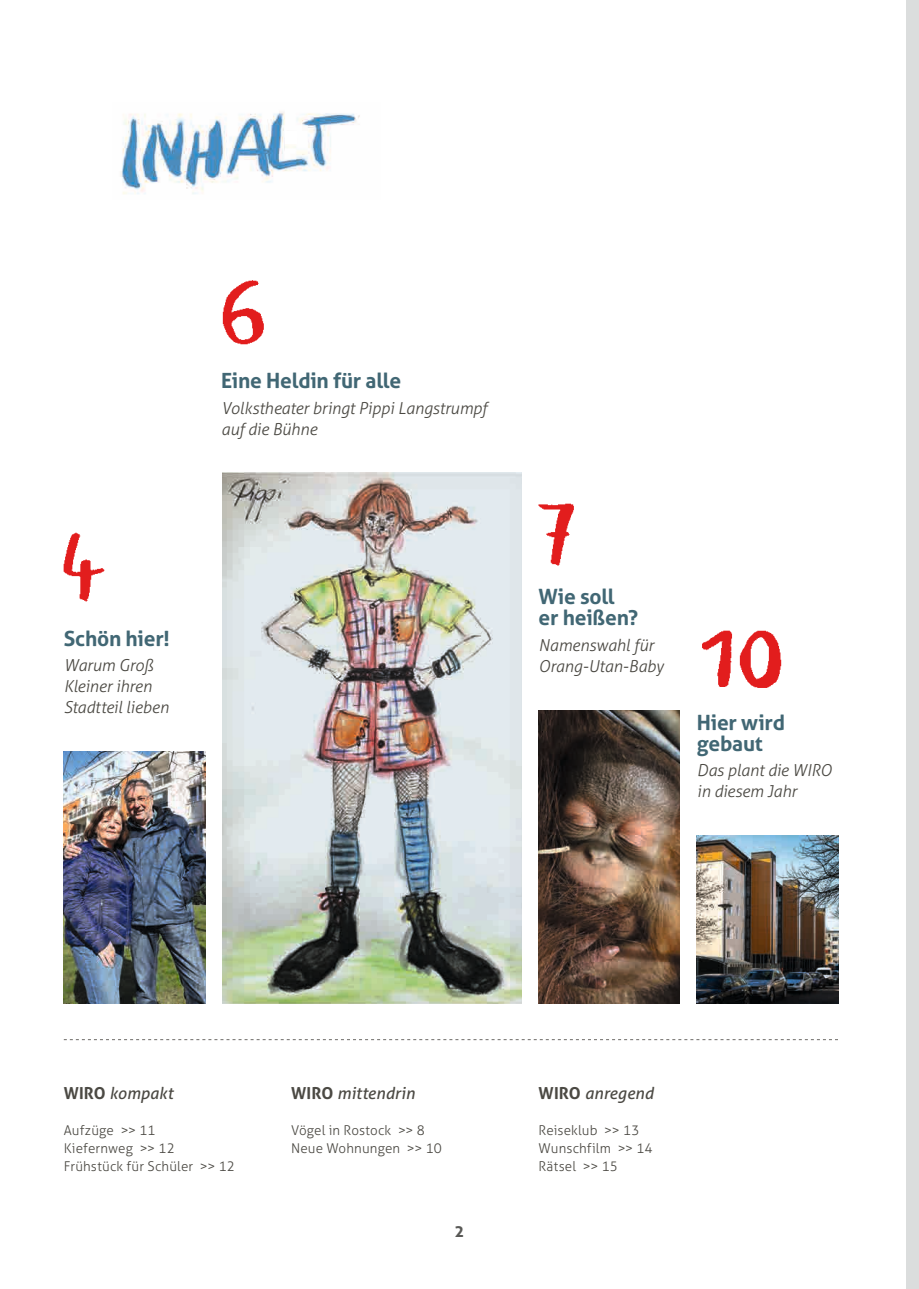
<style>
.page{position:relative;width:919px;height:1289px;background:#fff}
.page>*{position:absolute;margin:0;border:0;box-sizing:border-box;transform-origin:0 0}
.t1{font:700 21px/21px "Aller";letter-spacing:-.01em;color:#416774}
.t2{font:italic 300 16.5px/21px "Aller";letter-spacing:-.01em;color:#4b4943}
.t3{font:italic 16.5px "Aller";color:#4b4943}
.t4{font:700 16.5px "Aller";color:#595956}
.t5{font:300 13.5px/18px "Aller";letter-spacing:.01em;color:#4b4943}
.s1{font-weight:700;font-style:normal}
</style>
<div class="page">
<div style="left:906px;top:0;width:12px;height:1288px;background:#dbdddd"></div>
<svg style="left:64px;top:1039px;width:774px;height:1px"></svg>
<img style="left:121px;top:112px;width:239px;height:82px">
<div style="left:284px;top:131px;width:12px;height:12px;background:#fff"></div>
<img style="left:63px;top:532px;width:42px;height:70px">
<img style="left:696px;top:835px;width:142px;height:168px">
<img style="left:64px;top:751px;width:141px;height:252px">
<img style="left:538px;top:710px;width:141px;height:293px">
<img style="left:222px;top:473px;width:299px;height:530px">
<img style="left:222px;top:280px;width:42px;height:65px">
<img style="left:538px;top:503px;width:36px;height:63px">
<img style="left:702px;top:630px;width:28px;height:57px">
<img style="left:730px;top:630px;width:52px;height:58px">
<p class="t1" style="left:221px;top:370px;width:182px">Eine Heldin für alle</p>
<p class="t2" style="left:221px;top:397px;width:267px">Volkstheater bringt Pippi Langstrumpf auf die Bühne</p>
<p class="t1" style="left:64px;top:627px;width:107px">Schön hier!</p>
<p class="t2" style="left:64px;top:654px;width:106px">Warum Groß<br>Kleiner ihren<br>Stadtteil lieben</p>
<p class="t1" style="left:538px;top:586px;width:101px">Wie soll er heißen?</p>
<p class="t2" style="left:538px;top:634px;width:126px">Namenswahl für<br>Orang-Utan-Baby</p>
<p class="t1" style="left:696px;top:711px;width:90px">Hier wird gebaut</p>
<p class="t2" style="left:696px;top:759px;width:136px">Das plant die WIRO in diesem Jahr</p>
<p class="t3" style="left:64px;top:1082px;width:111px"><span class="s1">WIRO</span> kompakt</p>
<p class="t5" style="left:64px;top:1120px;width:173px">Aufzüge &gt;&gt; 11<br>Kiefernweg &gt;&gt; 12<br>Frühstück für Schüler &gt;&gt; 12</p>
<p class="t3" style="left:291px;top:1082px;width:125px"><span class="s1">WIRO</span> mittendrin</p>
<p class="t5" style="left:291px;top:1120px;width:152px">Vögel in Rostock &gt;&gt; 8<br>Neue Wohnungen &gt;&gt; 10</p>
<p class="t4" style="left:454px;top:1221px;width:11px">2</p>
<p class="t3" style="left:538px;top:1082px;width:116px"><span class="s1">WIRO</span> anregend</p>
<p class="t5" style="left:538px;top:1120px;width:115px">Reiseklub &gt;&gt; 13<br>Wunschfilm &gt;&gt; 14<br>Rätsel &gt;&gt; 15</p>
</div>
